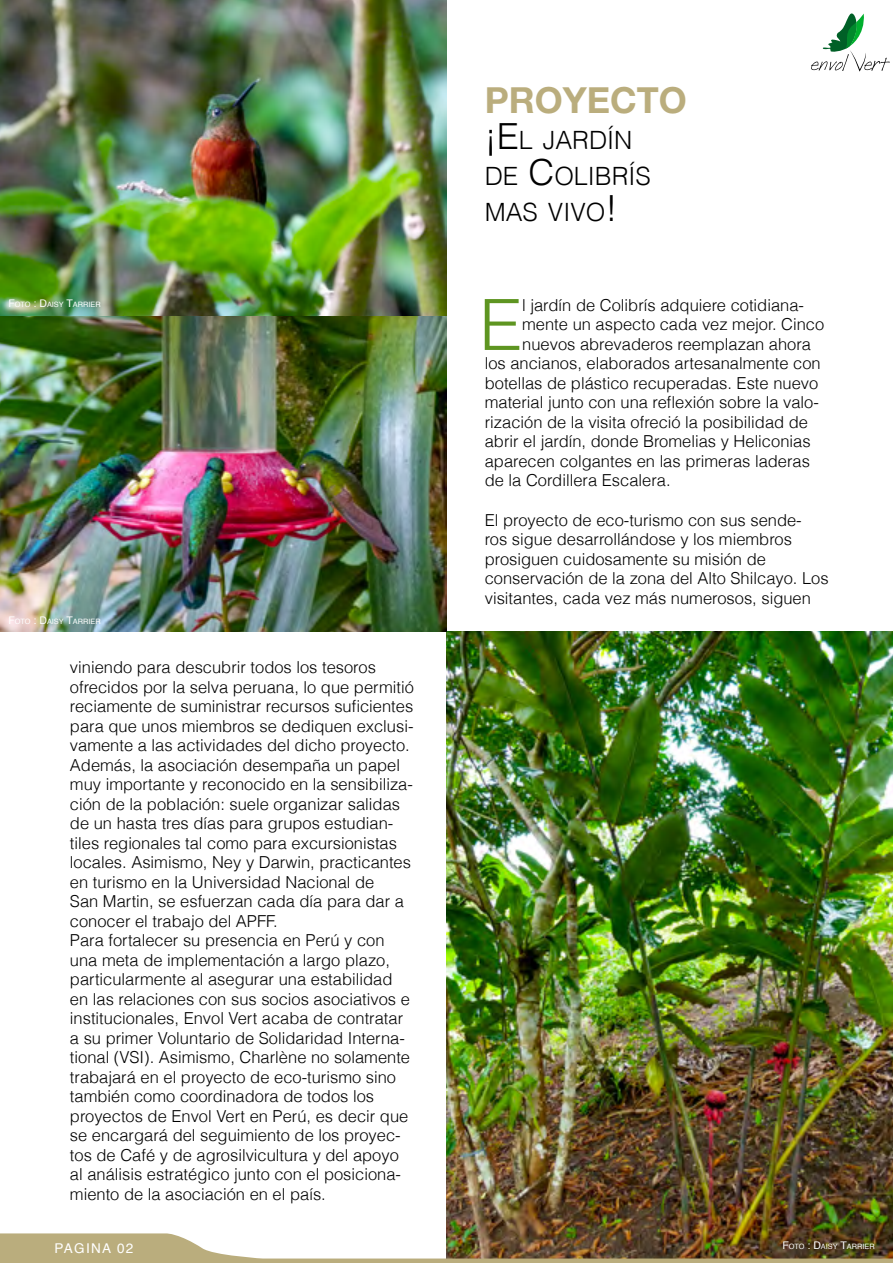
<style>
.page{position:relative;width:893px;height:1263px;background:#fff}
.page>*{position:absolute;margin:0;border:0;box-sizing:border-box;transform-origin:0 0}
.t1{font:300 70.65px "Helvetica";color:#5e9521}
.t2{font:700 36px "Helvetica Neue";color:#baad7d}
.t3{font:300 25.2px/36px "Helvetica";color:#000}
.t4{font:300 16.5px/19.5px "Helvetica";color:#000}
.t5{font:13.5px "Helvetica";letter-spacing:.1em;color:#fff}
.t6{font:7.35px "Helvetica";color:#fff}
.s1{font-size:10.5px}
.s2{font-size:36px}
</style>
<div class="page">
<img style="left:447px;top:631px;width:446px;height:602px">
<img style="left:0;top:316px;width:446px;height:315px">
<img style="left:0;top:0;width:446px;height:316px">
<img style="left:0;top:1233px;width:893px;height:30px">
<svg style="left:811px;top:13px;width:79px;height:59px"></svg>
<p class="t6" style="left:9px;top:299px;width:94px"><span class="s1">F</span>OTO <span class="s1">: D</span>AISY <span class="s1">T</span>ARRIER</p>
<p class="t6" style="left:9px;top:616px;width:94px"><span class="s1">F</span>OTO <span class="s1">: D</span>AISY <span class="s1">T</span>ARRIER</p>
<p class="t4" style="left:70px;top:657px;width:345px">viniendo para descubrir todos los tesoros ofrecidos por la selva peruana, lo que permitió reciamente de suministrar recursos suficientes para que unos miembros se dediquen exclusi&shy;vamente a las actividades del dicho proyecto.<br>Además, la asociación desempaña un papel muy importante y reconocido en la sensibiliza&shy;ción de la población: suele organizar salidas de un hasta tres días para grupos estudian&shy;tiles regionales tal como para excursionistas locales. Asimismo, Ney y Darwin, practicantes en turismo en la Universidad Nacional de<br>San Martin, se esfuerzan cada día para dar a conocer el trabajo del APFF.<br>Para fortalecer su presencia en Perú y con una meta de implementación a largo plazo, particularmente al asegurar una estabilidad en las relaciones con sus socios asociativos e institucionales, Envol Vert acaba de contratar a su primer Voluntario de Solidaridad Interna&shy;tional (VSI). Asimismo, Charlène no solamente trabajará en el proyecto de eco-turismo sino también como coordinadora de todos los proyectos de Envol Vert en Perú, es decir que se encargará del seguimiento de los proyec&shy;tos de Café y de agrosilvicultura y del apoyo al análisis estratégico junto con el posiciona&shy;miento de la asociación en el país.</p>
<p class="t5" style="left:55px;top:1238px;width:80px">PAGINA 02</p>
<h2 class="t2" style="left:485px;top:78px;width:26px">PRO</h2>
<h2 class="t2" style="left:563px;top:78px;width:123px">YECTO</h2>
<h3 class="t3" style="left:485px;top:122px;width:168px"><span class="s2">¡E</span>L JARDÍN<br>DE <span class="s2">C</span>OLIBRÍS<br>MAS VIVO<span class="s2">!</span></h3>
<h1 class="t1" style="left:479px;top:281px;width:45px">E</h1>
<p class="t4" style="left:522px;top:295px;width:283px">l jardín de Colibrís adquiere cotidiana-</p>
<p class="t4" style="left:522px;top:315px;width:304px">mente un aspecto cada vez mejor. Cinco</p>
<p class="t4" style="left:522px;top:334px;width:290px">nuevos abrevaderos reemplazan ahora</p>
<p class="t4" style="left:485px;top:354px;width:337px">los ancianos, elaborados artesanalmente con</p>
<p class="t4" style="left:485px;top:373px;width:335px">botellas de plástico recuperadas. Este nuevo</p>
<p class="t4" style="left:485px;top:393px;width:336px">material junto con una reflexión sobre la valo-</p>
<p class="t4" style="left:485px;top:412px;width:325px">rización de la visita ofreció la posibilidad de</p>
<p class="t4" style="left:485px;top:432px;width:327px">abrir el jardín, donde Bromelias y Heliconias</p>
<p class="t4" style="left:485px;top:451px;width:327px">aparecen colgantes en las primeras laderas</p>
<p class="t4" style="left:485px;top:471px;width:187px">de la Cordillera Escalera.</p>
<p class="t4" style="left:485px;top:510px;width:345px">El proyecto de eco-turismo con sus sende-<br>ros sigue desarrollándose y los miembros prosiguen cuidosamente su misión de conservación de la zona del Alto Shilcayo. Los visitantes, cada vez más numerosos, siguen</p>
<p class="t6" style="left:782px;top:1241px;width:94px"><span class="s1">F</span>OTO <span class="s1">: D</span>AISY <span class="s1">T</span>ARRIER</p>
</div>
